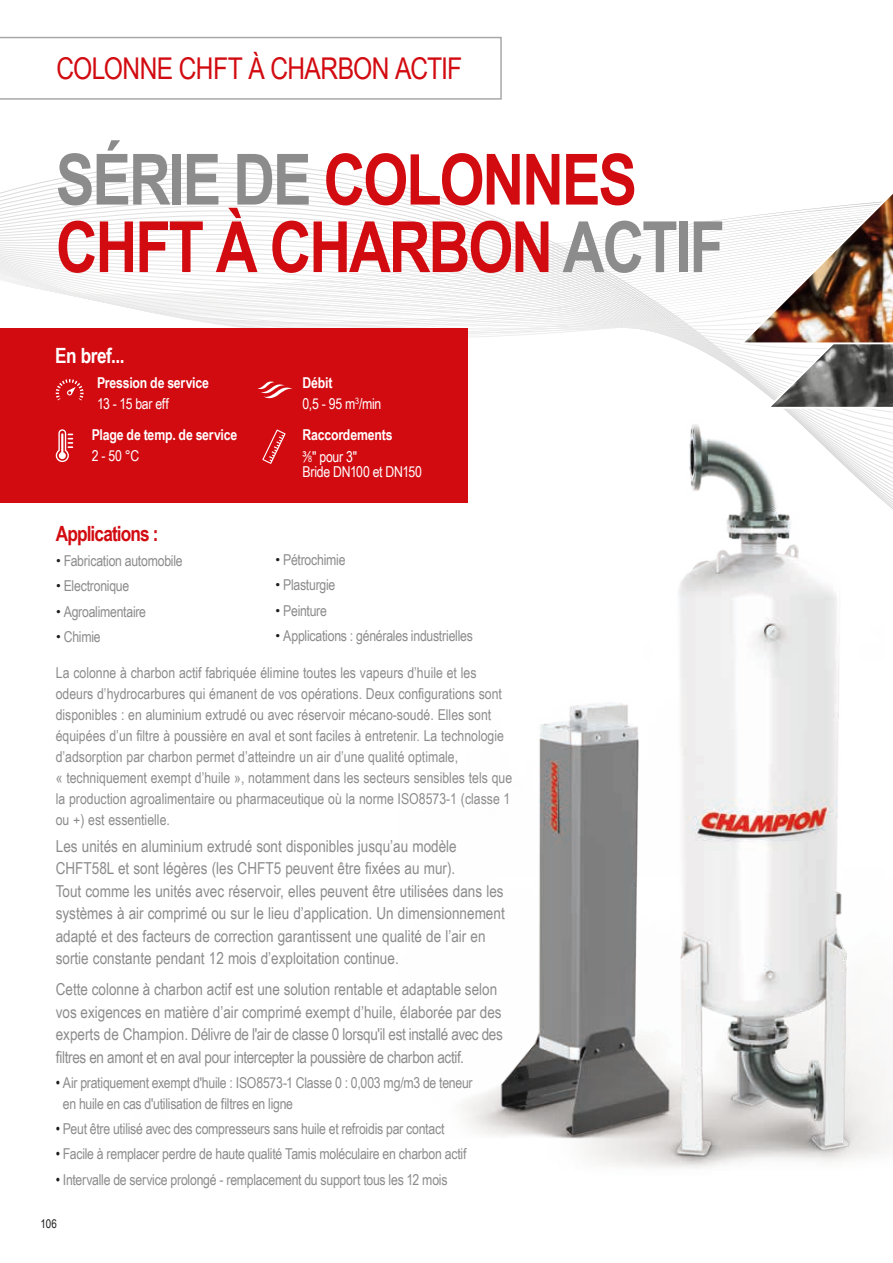
<style>
.page{position:relative;width:893px;height:1263px;background:#fff}
.page>*{position:absolute;margin:0;border:0;box-sizing:border-box;transform-origin:0 0}
.t1{font:700 70.65px/67.5px "Arial Narrow";letter-spacing:-.03em;color:#d20b11}
.t2{font:30px "Arial Narrow";letter-spacing:-.02em;color:#d20b11}
.t3{font:700 21px "Arial Narrow";letter-spacing:-.04em;color:#d20b11}
.t4{font:700 21px "Arial Narrow";letter-spacing:-.02em;color:#fff}
.t5{font:16.5px/22.5px "Arial Narrow";color:#8d8c8c}
.t6{font:15px/21px "Arial Narrow";color:#8d8c8c}
.t7{font:15px/21px "Arial Narrow";letter-spacing:-.02em;color:#8d8c8c}
.t8{font:700 15px/21px "Arial Narrow";letter-spacing:-.01em;color:#fff}
.t9{font:15px/21px "Arial Narrow";letter-spacing:-.02em;color:#fff}
.t10{font:12px "Arial Narrow";color:#1d1d1b}
.s1{color:#8d8c8c}
.s2{font-family:"Helvetica Neue";color:#1d1d1b}
.s3{font-weight:700}
.s4{font-weight:400}
.s5{font-weight:400;font-size:8.7px}
.s6{color:#1d1d1b}
</style>
<div class="page">
<svg style="left:0;top:162px;width:742px;height:341px"></svg>
<img style="left:134px;top:350px;width:759px;height:818px">
<svg style="left:0;top:37px;width:502px;height:63px"></svg>
<div style="left:0;top:328px;width:468px;height:174px;background:#d20b11"></div>
<svg style="left:56px;top:379px;width:28px;height:21px"></svg>
<svg style="left:257px;top:381px;width:35px;height:17px"></svg>
<svg style="left:56px;top:429px;width:17px;height:33px"></svg>
<svg style="left:742px;top:345px;width:151px;height:63px"></svg>
<img style="left:737px;top:162px;width:156px;height:183px">
<svg style="left:262px;top:429px;width:24px;height:35px"></svg>
<h2 class="t2" style="left:56px;top:46px;width:407px">COLONNE CHFT À CHARBON ACTIF</h2>
<h1 class="t1" style="left:56px;top:142px;width:670px"><span class="s1">SÉRIE DE</span> COLONNES<br>CHFT À CHARBON <span class="s1">ACTIF</span></h1>
<h3 class="t4" style="left:55px;top:340px;width:71px">En bref...</h3>
<p class="t8" style="left:97px;top:371px;width:114px">Pression de service</p>
<p class="t9" style="left:97px;top:392px;width:73px">13 - 15 bar eff</p>
<p class="t8" style="left:92px;top:424px;width:147px">Plage de temp. de service</p>
<p class="t9" style="left:92px;top:445px;width:49px">2 - 50 °C</p>
<h3 class="t3" style="left:56px;top:517px;width:104px">Applications :</h3>
<p class="t6" style="left:56px;top:550px;width:128px"><span class="s2">•</span> Fabrication automobile</p>
<p class="t6" style="left:56px;top:575px;width:75px"><span class="s2">•</span> Electronique</p>
<p class="t7" style="left:56px;top:600px;width:92px"><span class="s2">•</span> Agroalimentaire</p>
<p class="t6" style="left:56px;top:625px;width:46px"><span class="s2">•</span> Chimie</p>
<p class="t9" style="left:302px;top:371px;width:80px"><span class="s3">Débit<br></span>0,5 - 95 m<sup>3</sup>/min</p>
<p class="t8" style="left:302px;top:424px;width:92px">Raccordements<br><span class="s4">³⁄</span><span class="s5">8</span><span class="s4">" pour 3"</span></p>
<p class="t9" style="left:302px;top:460px;width:121px">Bride DN100 et DN150</p>
<p class="t6" style="left:275px;top:549px;width:72px"><span class="s2">•</span> Pétrochimie</p>
<p class="t7" style="left:275px;top:574px;width:62px"><span class="s2">•</span> Plasturgie</p>
<p class="t7" style="left:275px;top:599px;width:53px"><span class="s2">•</span> Peinture</p>
<p class="t6" style="left:275px;top:624px;width:199px"><span class="s2">•</span> Applications : générales industrielles</p>
<p class="t6" style="left:56px;top:661px;width:458px">La colonne à charbon actif fabriquée élimine toutes les vapeurs d’huile et les odeurs d’hydrocarbures qui émanent de vos opérations. Deux configurations sont disponibles : en aluminium extrudé ou avec réservoir mécano-soudé. Elles sont équipées d’un filtre à poussière en aval et sont faciles à entretenir. La technologie d’adsorption par charbon permet d’atteindre un air d’une qualité optimale,<br>« techniquement exempt d’huile », notamment dans les secteurs sensibles tels que la production agroalimentaire ou pharmaceutique où la norme ISO8573-1 (classe 1 ou +) est essentielle.</p>
<p class="t5" style="left:56px;top:834px;width:450px">Les unités en aluminium extrudé sont disponibles jusqu’au modèle CHFT58L et sont légères (les CHFT5 peuvent être fixées au mur).<br>Tout comme les unités avec réservoir, elles peuvent être utilisées dans les systèmes à air comprimé ou sur le lieu d’application. Un dimensionnement adapté et des facteurs de correction garantissent une qualité de l’air en sortie constante pendant 12 mois d’exploitation continue.</p>
<p class="t5" style="left:56px;top:977px;width:449px">Cette colonne à charbon actif est une solution rentable et adaptable selon vos exigences en matière d’air comprimé exempt d’huile, élaborée par des experts de Champion. Délivre de l'air de classe 0 lorsqu'il est installé avec des filtres en amont et en aval pour intercepter la poussière de charbon actif.</p>
<p class="t7" style="left:63px;top:1071px;width:411px;text-indent:-7px"><span class="s6">•</span> Air pratiquement exempt d'huile : ISO8573-1 Classe 0 : 0,003 mg/m3 de teneur en huile en cas d'utilisation de filtres en ligne</p>
<p class="t6" style="left:56px;top:1118px;width:390px"><span class="s6">•</span> Peut être utilisé avec des compresseurs sans huile et refroidis par contact</p>
<p class="t7" style="left:56px;top:1143px;width:412px"><span class="s6">•</span> Facile à remplacer perdre de haute qualité Tamis moléculaire en charbon actif</p>
<p class="t6" style="left:56px;top:1168px;width:393px"><span class="s6">•</span> Intervalle de service prolongé - remplacement du support tous les 12 mois</p>
<p class="t10" style="left:40px;top:1215px;width:18px">106</p>
</div>
